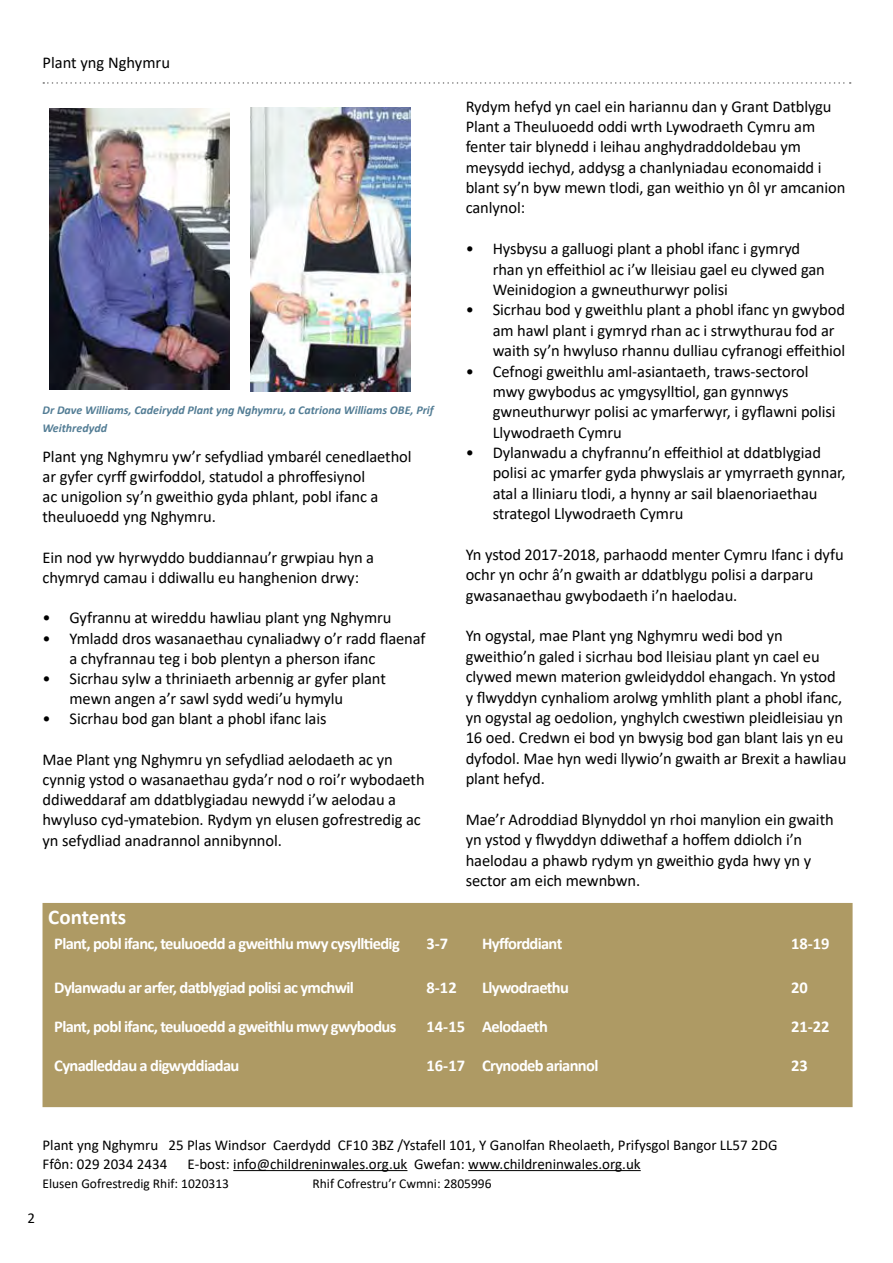
<style>
.page{position:relative;width:893px;height:1263px;background:#fff}
.page>*{position:absolute;margin:0;border:0;box-sizing:border-box;transform-origin:0 0}
.t1{font:700 21px "Calibri";color:#fff}
.t2{font:16.5px/20.4px "Calibri";letter-spacing:-.005em;color:#000}
.t3{font:700 16.5px "Calibri";letter-spacing:-.04em;color:#fff}
.t4{font:15px/19.2px "Calibri";color:#000}
.t5{font:13.5px "Calibri";color:#000}
.t6{font:italic 700 12px/18px "Calibri";color:#537d95}
</style>
<div class="page">
<svg style="left:43px;top:82px;width:808px;height:2px"></svg>
<hr style="left:233px;top:1170px;width:174px;height:1px;background:#000">
<hr style="left:468px;top:1170px;width:173px;height:1px;background:#000">
<img style="left:251px;top:108px;width:159px;height:283px">
<div style="left:43px;top:904px;width:809px;height:202px;background:#ae9a64"></div>
<div style="left:43px;top:903px;width:810px;height:204px;border:2px solid #ae9a64"></div>
<img style="left:50px;top:108px;width:180px;height:281px">
<p class="t2" style="left:43px;top:52px;width:129px">Plant yng Nghymru</p>
<p class="t6" style="left:43px;top:401px;width:393px">Dr Dave Williams, Cadeirydd Plant yng Nghymru, a Catriona Williams OBE, Prif<br>Weithredydd</p>
<p class="t2" style="left:43px;top:446px;width:371px">Plant yng Nghymru yw’r sefydliad ymbarél cenedlaethol ar gyfer cyrff gwirfoddol, statudol a phroffesiynol<br>ac unigolion sy’n gweithio gyda phlant, pobl ifanc a theuluoedd yng Nghymru.</p>
<p class="t2" style="left:43px;top:547px;width:333px">Ein nod yw hyrwyddo buddiannau’r grwpiau hyn a chymryd camau i ddiwallu eu hanghenion drwy:</p>
<p class="t2" style="left:43px;top:607px;width:350px">• Gyfrannu at wireddu hawliau plant yng Nghymru</p>
<p class="t2" style="left:70px;top:627px;width:358px;text-indent:-27px">• Ymladd dros wasanaethau cynaliadwy o’r radd flaenaf a chyfrannau teg i bob plentyn a pherson ifanc</p>
<p class="t2" style="left:70px;top:668px;width:318px;text-indent:-27px">• Sicrhau sylw a thriniaeth arbennig ar gyfer plant mewn angen a’r sawl sydd wedi’u hymylu</p>
<p class="t2" style="left:43px;top:708px;width:285px">• Sicrhau bod gan blant a phobl ifanc lais</p>
<p class="t2" style="left:43px;top:749px;width:384px">Mae Plant yng Nghymru yn sefydliad aelodaeth ac yn cynnig ystod o wasanaethau gyda’r nod o roi’r wybodaeth ddiweddaraf am ddatblygiadau newydd i’w aelodau a hwyluso cyd-ymatebion. Rydym yn elusen gofrestredig ac yn sefydliad anadrannol annibynnol.</p>
<p class="t2" style="left:466px;top:95px;width:381px">Rydym hefyd yn cael ein hariannu dan y Grant Datblygu Plant a Theuluoedd oddi wrth Lywodraeth Cymru am fenter tair blynedd i leihau anghydraddoldebau ym meysydd iechyd, addysg a chanlyniadau economaidd i blant sy’n byw mewn tlodi, gan weithio yn ôl yr amcanion canlynol:</p>
<p class="t2" style="left:493px;top:238px;width:334px;text-indent:-27px">• Hysbysu a galluogi plant a phobl ifanc i gymryd rhan yn effeithiol ac i’w lleisiau gael eu clywed gan<br>Weinidogion a gwneuthurwyr polisi</p>
<p class="t2" style="left:493px;top:299px;width:354px;text-indent:-27px">• Sicrhau bod y gweithlu plant a phobl ifanc yn gwybod am hawl plant i gymryd rhan ac i strwythurau fod ar waith sy’n hwyluso rhannu dulliau cyfranogi effeithiol</p>
<p class="t2" style="left:493px;top:360px;width:345px;text-indent:-27px">• Cefnogi gweithlu aml-asiantaeth, traws-sectorol mwy gwybodus ac ymgysylltiol, gan gynnwys gwneuthurwyr polisi ac ymarferwyr, i gyflawni polisi Llywodraeth Cymru</p>
<p class="t2" style="left:493px;top:442px;width:354px;text-indent:-27px">• Dylanwadu a chyfrannu’n effeithiol at ddatblygiad polisi ac ymarfer gyda phwyslais ar ymyrraeth gynnar, atal a lliniaru tlodi, a hynny ar sail blaenoriaethau strategol Llywodraeth Cymru</p>
<p class="t2" style="left:466px;top:544px;width:379px">Yn ystod 2017-2018, parhaodd menter Cymru Ifanc i dyfu ochr yn ochr â’n gwaith ar ddatblygu polisi a darparu gwasanaethau gwybodaeth i’n haelodau.</p>
<p class="t2" style="left:466px;top:625px;width:382px">Yn ogystal, mae Plant yng Nghymru wedi bod yn gweithio’n galed i sicrhau bod lleisiau plant yn cael eu clywed mewn materion gwleidyddol ehangach. Yn ystod y flwyddyn cynhaliom arolwg ymhlith plant a phobl ifanc, yn ogystal ag oedolion, ynghylch cwestiwn pleidleisiau yn 16 oed. Credwn ei bod yn bwysig bod gan blant lais yn eu dyfodol. Mae hyn wedi llywio’n gwaith ar Brexit a hawliau plant hefyd.</p>
<p class="t2" style="left:466px;top:809px;width:370px">Mae’r Adroddiad Blynyddol yn rhoi manylion ein gwaith yn ystod y flwyddyn ddiwethaf a hoffem ddiolch i’n haelodau a phawb rydym yn gweithio gyda hwy yn y sector am eich mewnbwn.</p>
<p class="t1" style="left:48px;top:903px;width:79px">Contents</p>
<p class="t3" style="left:54px;top:932px;width:347px">Plant, pobl ifanc, teuluoedd a gweithlu mwy cysylltiedig</p>
<p class="t3" style="left:427px;top:932px;width:23px">3-7</p>
<p class="t3" style="left:482px;top:932px;width:82px">Hyfforddiant</p>
<p class="t3" style="left:791px;top:932px;width:40px">18-19</p>
<p class="t3" style="left:54px;top:976px;width:301px">Dylanwadu ar arfer, datblygiad polisi ac ymchwil</p>
<p class="t3" style="left:427px;top:976px;width:32px">8-12</p>
<p class="t3" style="left:482px;top:976px;width:88px">Llywodraethu</p>
<p class="t3" style="left:791px;top:976px;width:18px">20</p>
<p class="t3" style="left:54px;top:1015px;width:344px">Plant, pobl ifanc, teuluoedd a gweithlu mwy gwybodus</p>
<p class="t3" style="left:427px;top:1015px;width:123px">14-15 Aelodaeth</p>
<p class="t3" style="left:791px;top:1015px;width:40px">21-22</p>
<p class="t3" style="left:54px;top:1053px;width:187px">Cynadleddau a digwyddiadau</p>
<p class="t3" style="left:427px;top:1053px;width:173px">16-17 Crynodeb ariannol</p>
<p class="t3" style="left:791px;top:1053px;width:18px">23</p>
<p class="t4" style="left:28px;top:1208px;width:9px">2</p>
<p class="t4" style="left:43px;top:1135px;width:736px">Plant yng Nghymru 25 Plas Windsor Caerdydd CF10 3BZ /Ystafell 101, Y Ganolfan Rheolaeth, Prifysgol Bangor LL57 2DG<br>Ffôn: 029 2034 2434</p>
<p class="t4" style="left:188px;top:1154px;width:455px">E-bost: info@childreninwales.org.uk Gwefan: www.childreninwales.org.uk</p>
<p class="t5" style="left:43px;top:1174px;width:188px">Elusen Gofrestredig Rhif: 1020313</p>
<p class="t5" style="left:313px;top:1174px;width:181px">Rhif Cofrestru’r Cwmni: 2805996</p>
</div>
